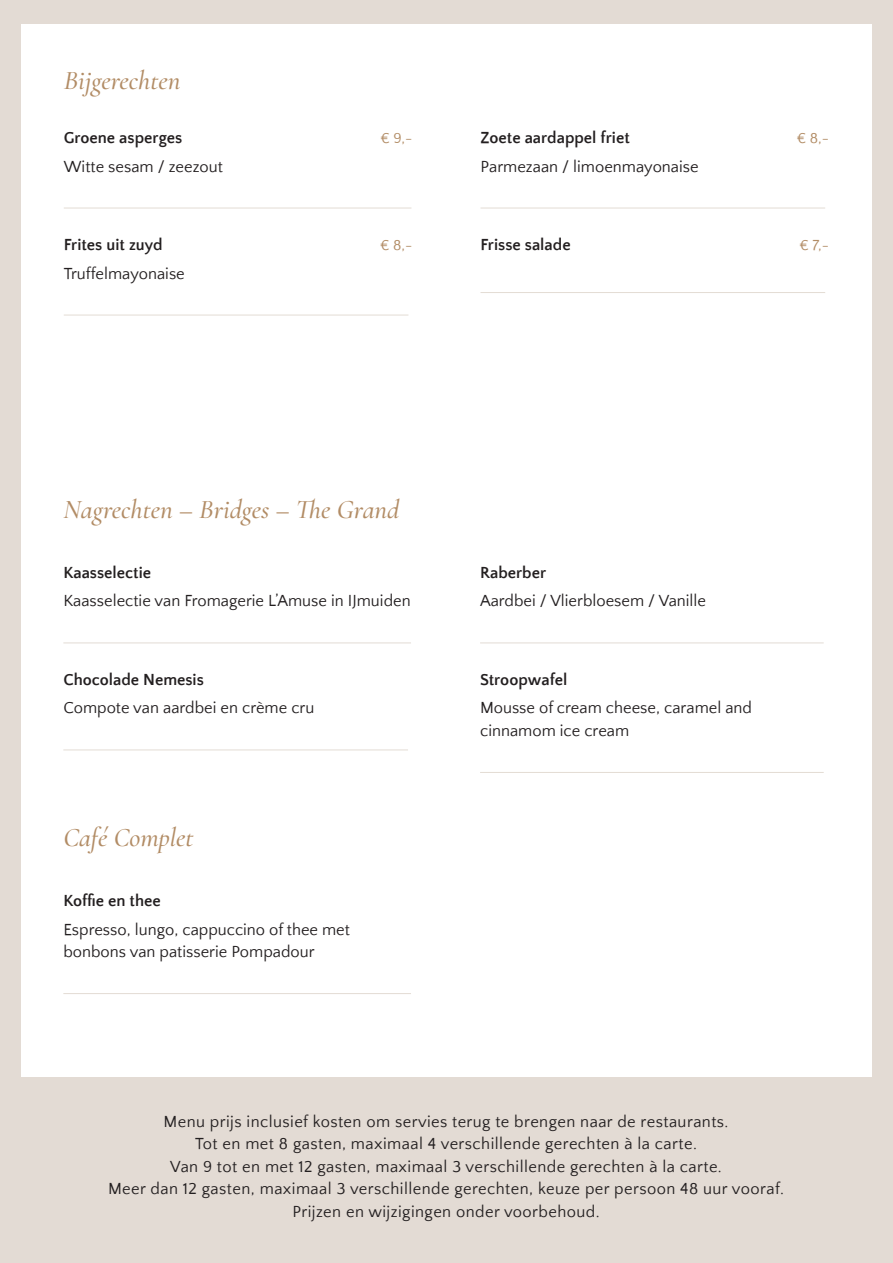
<style>
.page{position:relative;width:893px;height:1263px;background:#e3dbd4}
.page>*{position:absolute;margin:0;border:0;box-sizing:border-box;transform-origin:0 0}
.t1{font:italic 300 27px "Cormorant";color:#b28c65}
.t2{font:16.5px/22.5px "Quattrocento Sans";letter-spacing:.015em;color:#231f20}
.t3{font:700 16.5px "Quattrocento Sans";color:#231f20}
.t4{font:15px "Quattrocento Sans";color:#b28c65}
</style>
<div class="page">
<div style="left:21px;top:24px;width:851px;height:1053px;background:#fff"></div>
<hr style="left:64px;top:208px;width:347px;height:1px;background:#e3dcd4">
<hr style="left:64px;top:315px;width:344px;height:1px;background:#e3dcd4">
<hr style="left:480px;top:208px;width:345px;height:1px;background:#e3dcd4">
<hr style="left:480px;top:292px;width:345px;height:1px;background:#e3dcd4">
<hr style="left:63px;top:993px;width:348px;height:1px;background:#e3dcd4">
<hr style="left:63px;top:642px;width:348px;height:1px;background:#e3dcd4">
<hr style="left:63px;top:749px;width:345px;height:1px;background:#e3dcd4">
<hr style="left:480px;top:642px;width:344px;height:1px;background:#e3dcd4">
<hr style="left:480px;top:772px;width:344px;height:1px;background:#e3dcd4">
<h1 class="t1" style="left:64px;top:59px;width:118px">Bijgerechten</h1>
<p class="t3" style="left:64px;top:129px;width:120px">Groene asperges</p>
<p class="t2" style="left:64px;top:155px;width:161px">Witte sesam / zeezout</p>
<p class="t3" style="left:64px;top:236px;width:100px">Frites uit zuyd</p>
<p class="t2" style="left:64px;top:262px;width:123px">Truffelmayonaise</p>
<p class="t3" style="left:480px;top:129px;width:151px">Zoete aardappel friet</p>
<p class="t2" style="left:480px;top:155px;width:220px">Parmezaan / limoenmayonaise</p>
<p class="t4" style="left:380px;top:131px;width:33px">€ 9,-</p>
<p class="t4" style="left:797px;top:131px;width:34px">€ 8,-</p>
<p class="t3" style="left:480px;top:236px;width:92px">Frisse salade</p>
<p class="t4" style="left:380px;top:237px;width:34px">€ 8,-</p>
<p class="t4" style="left:799px;top:237px;width:31px">€ 7,-</p>
<h1 class="t1" style="left:63px;top:489px;width:337px">Nagrechten – Bridges – The Grand</h1>
<p class="t3" style="left:63px;top:564px;width:89px">Kaasselectie</p>
<p class="t2" style="left:63px;top:590px;width:349px">Kaasselectie van Fromagerie L’Amuse in IJmuiden</p>
<p class="t3" style="left:63px;top:671px;width:142px">Chocolade Nemesis</p>
<p class="t2" style="left:63px;top:697px;width:253px">Compote van aardbei en crème cru</p>
<h1 class="t1" style="left:63px;top:817px;width:132px">Café Complet</h1>
<p class="t3" style="left:63px;top:892px;width:99px">Koffie en thee</p>
<p class="t2" style="left:63px;top:918px;width:288px">Espresso, lungo, cappuccino of thee met bonbons van patisserie Pompadour</p>
<p class="t3" style="left:480px;top:564px;width:68px">Raberber</p>
<p class="t2" style="left:480px;top:590px;width:227px">Aardbei / Vlierbloesem / Vanille</p>
<p class="t3" style="left:480px;top:671px;width:89px">Stroopwafel</p>
<p class="t2" style="left:480px;top:697px;width:273px">Mousse of cream cheese, caramel and cinnamom ice cream</p>
<p class="t2" style="left:108px;top:1111px;width:677px;text-align:center">Menu prijs inclusief kosten om servies terug te brengen naar de restaurants.<br>Tot en met 8 gasten, maximaal 4 verschillende gerechten à la carte.<br>Van 9 tot en met 12 gasten, maximaal 3 verschillende gerechten à la carte.<br>Meer dan 12 gasten, maximaal 3 verschillende gerechten, keuze per persoon 48 uur vooraf.<br>Prijzen en wijzigingen onder voorbehoud.</p>
</div>
